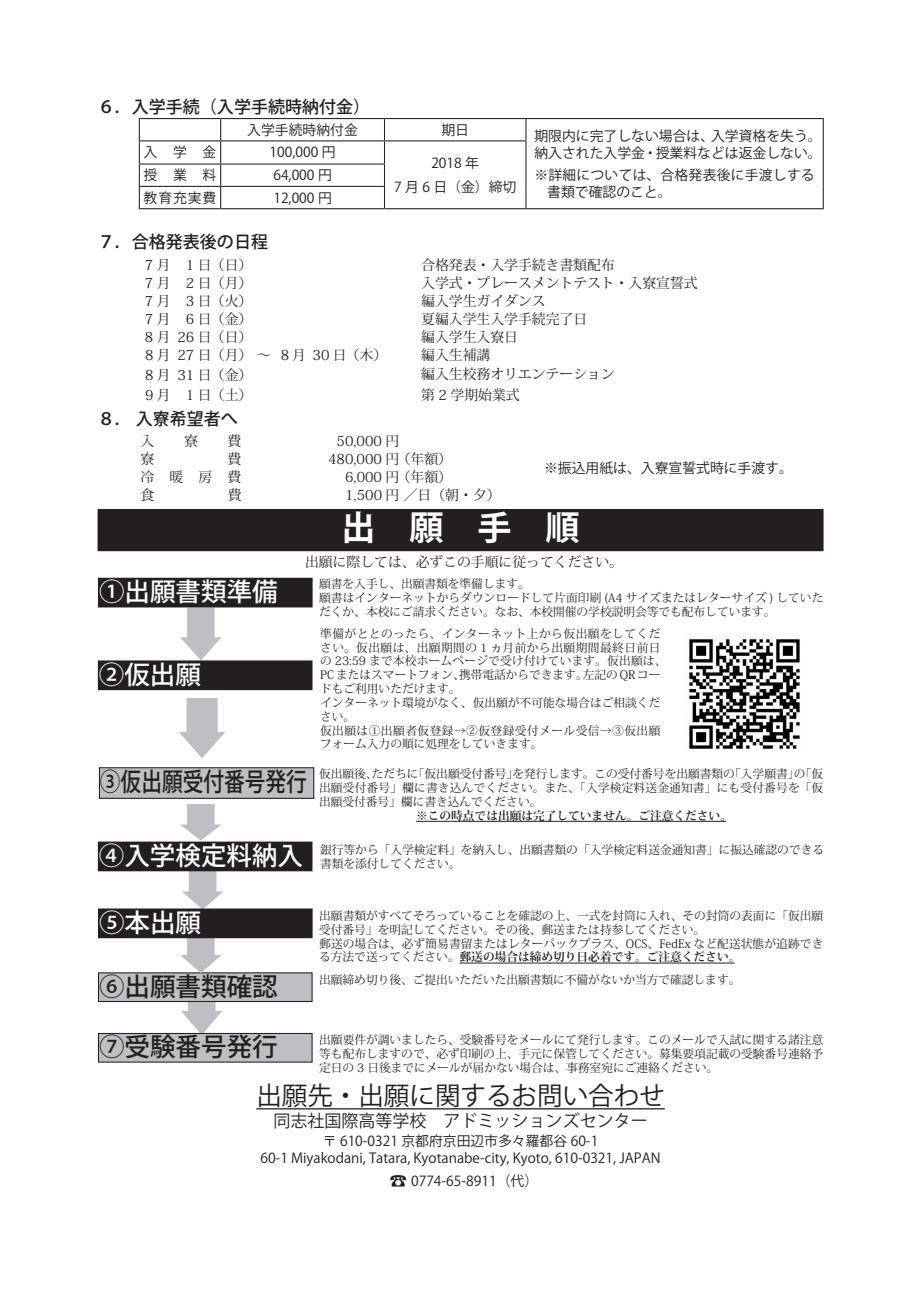
<style>
.page{position:relative;width:919px;height:1289px;background:#fff}
.page>*{position:absolute;margin:0;border:0;box-sizing:border-box;transform-origin:0 0}
.t1{font:700 34.05px "Koz Go Pro";color:#fff}
.t2{font:500 25.5px "Koz Go Pro";color:#fff}
.t3{font:25.5px "Koz Go Pro";color:#231f20}
.t4{font:500 25.5px "Koz Go Pro";color:#231f20}
.t5{font:500 25.5px "Koz Go Pro";color:#231f20;scale:.81 1}
.t6{font:500 16.95px "Koz Go Pro";color:#231f20}
.t7{font:16.95px "Koz Go Pro";color:#231f20}
.t8{font:13.8px/17px "Koz Go Pro";color:#231f20;text-align:center}
.t9{font:13.8px "Koz Min Pro";color:#231f20}
.t10{font:11.7px/13.8px "Koz Min Pro";color:#231f20}
.t11{font:11.7px/13.8px "Koz Min Pro";letter-spacing:.02em;color:#231f20}
.t12{font:700 11.7px "Koz Min Pro";color:#231f20}
.s1{font-weight:700}
.s2{font-size:16.95px}
</style>
<div class="page">
<hr style="left:256px;top:1108px;width:408px;height:1px;background:#231f20">
<svg style="left:181px;top:1002px;width:41px;height:30px"></svg>
<svg style="left:180px;top:607px;width:41px;height:53px"></svg>
<svg style="left:182px;top:871px;width:41px;height:37px"></svg>
<div style="left:98px;top:509px;width:725px;height:41px;background:#231f20"></div>
<div style="left:98px;top:509px;width:725px;height:42px;border:1px solid #231f20"></div>
<div style="left:98px;top:578px;width:214px;height:29px;background:#231f20"></div>
<div style="left:98px;top:577px;width:214px;height:30px;border:1px solid #231f20"></div>
<div style="left:98px;top:972px;width:214px;height:29px;background:#bebfc2"></div>
<div style="left:98px;top:972px;width:214px;height:30px;border:1px solid #231f20"></div>
<div style="left:98px;top:1033px;width:214px;height:29px;background:#bebfc2"></div>
<div style="left:98px;top:1032px;width:214px;height:30px;border:1px solid #231f20"></div>
<hr style="left:416px;top:821px;width:310px;height:1px;background:#231f20">
<hr style="left:459px;top:962px;width:275px;height:1px;background:#231f20">
<img style="left:685px;top:636px;width:115px;height:114px">
<div style="left:98px;top:661px;width:214px;height:28px;background:#231f20"></div>
<div style="left:98px;top:660px;width:214px;height:30px;border:1px solid #231f20"></div>
<hr style="left:139px;top:118px;width:82px;height:1px;background:#231f20">
<hr style="left:221px;top:118px;width:163px;height:1px;background:#231f20">
<hr style="left:384px;top:118px;width:142px;height:1px;background:#231f20">
<hr style="left:526px;top:118px;width:297px;height:1px;background:#231f20">
<hr style="left:139px;top:140px;width:82px;height:1px;background:#231f20">
<hr style="left:221px;top:140px;width:163px;height:1px;background:#231f20">
<hr style="left:384px;top:140px;width:142px;height:1px;background:#231f20">
<hr style="left:139px;top:163px;width:82px;height:1px;background:#231f20">
<hr style="left:221px;top:163px;width:164px;height:1px;background:#231f20">
<svg style="left:220px;top:119px;width:1px;height:89px"></svg>
<svg style="left:384px;top:119px;width:1px;height:89px"></svg>
<svg style="left:525px;top:119px;width:1px;height:89px"></svg>
<svg style="left:822px;top:119px;width:1px;height:89px"></svg>
<hr style="left:384px;top:208px;width:142px;height:1px;background:#231f20">
<hr style="left:526px;top:208px;width:297px;height:1px;background:#231f20">
<hr style="left:139px;top:186px;width:82px;height:1px;background:#231f20">
<svg style="left:139px;top:119px;width:1px;height:89px"></svg>
<hr style="left:221px;top:186px;width:164px;height:1px;background:#231f20">
<hr style="left:139px;top:208px;width:82px;height:1px;background:#231f20">
<hr style="left:221px;top:208px;width:163px;height:1px;background:#231f20">
<div style="left:98px;top:842px;width:214px;height:28px;background:#231f20"></div>
<div style="left:98px;top:841px;width:214px;height:30px;border:1px solid #231f20"></div>
<div style="left:99px;top:767px;width:215px;height:31px;background:#bebfc2"></div>
<div style="left:99px;top:767px;width:215px;height:31px;border:1px solid #231f20"></div>
<svg style="left:180px;top:804px;width:41px;height:36px"></svg>
<svg style="left:180px;top:938px;width:41px;height:35px"></svg>
<div style="left:98px;top:909px;width:214px;height:28px;background:#231f20"></div>
<div style="left:98px;top:908px;width:214px;height:30px;border:1px solid #231f20"></div>
<svg style="left:179px;top:698px;width:46px;height:60px"></svg>
<h3 class="t6" style="left:98px;top:96px;width:274px">６．入学手続（入学手続時納付金）</h3>
<p class="t8" style="left:247px;top:122px;width:112px">入学手続時納付金</p>
<p class="t8" style="left:441px;top:122px;width:29px">期日</p>
<p class="t8" style="left:534px;top:128px;width:289px;text-align:left">期限内に完了しない場合は、入学資格を失う。納入された入学金・授業料などは返金しない。</p>
<p class="t8" style="left:547px;top:166px;width:269px;text-align:left;text-indent:-13px">※詳細については、合格発表後に手渡しする書類で確認のこと。</p>
<p class="t8" style="left:144px;top:144px;width:74px">入学金</p>
<p class="t8" style="left:269px;top:144px;width:67px">100,000 円</p>
<p class="t8" style="left:394px;top:151px;width:124px;line-height:24.2px">2018 年<br>7 月 6 日（金）締切</p>
<p class="t8" style="left:144px;top:167px;width:74px">授業料</p>
<p class="t8" style="left:273px;top:167px;width:60px">64,000 円</p>
<p class="t8" style="left:144px;top:190px;width:74px">教育充実費</p>
<p class="t8" style="left:273px;top:190px;width:60px">12,000 円</p>
<h3 class="t6" style="left:98px;top:231px;width:172px">７．合格発表後の日程</h3>
<p class="t9" style="left:145px;top:255px;width:109px">7月 1日（日）</p>
<p class="t9" style="left:421px;top:255px;width:195px">合格発表・入学手続き書類配布</p>
<p class="t9" style="left:145px;top:273px;width:109px">7月 2日（月）</p>
<p class="t9" style="left:421px;top:273px;width:278px">入学式・プレースメントテスト・入寮宣誓式</p>
<p class="t9" style="left:145px;top:291px;width:109px">7月 3日（火）</p>
<p class="t9" style="left:421px;top:291px;width:126px">編入学生ガイダンス</p>
<p class="t9" style="left:145px;top:309px;width:109px">7月 6日（金）</p>
<p class="t9" style="left:421px;top:309px;width:167px">夏編入学生入学手続完了日</p>
<p class="t9" style="left:145px;top:327px;width:109px">8月 26 日（日）</p>
<p class="t9" style="left:421px;top:327px;width:98px">編入学生入寮日</p>
<p class="t9" style="left:145px;top:345px;width:244px">8月 27 日（月）～ 8月 30 日（木）</p>
<p class="t9" style="left:421px;top:345px;width:71px">編入生補講</p>
<p class="t9" style="left:145px;top:365px;width:109px">8月 31 日（金）</p>
<p class="t9" style="left:421px;top:364px;width:195px">編入生校務オリエンテーション</p>
<p class="t9" style="left:145px;top:385px;width:109px">9月 1日（土）</p>
<p class="t9" style="left:421px;top:385px;width:100px">第 2 学期始業式</p>
<h3 class="t6" style="left:98px;top:408px;width:141px">８．入寮希望者へ</h3>
<p class="t9" style="left:140px;top:430px;width:15px">入</p>
<p class="t9" style="left:184px;top:430px;width:15px">寮</p>
<p class="t9" style="left:227px;top:430px;width:15px">費</p>
<p class="t9" style="left:336px;top:430px;width:64px">50,000 円</p>
<p class="t8" style="left:544px;top:459px;width:250px">※振込用紙は、入寮宣誓式時に手渡す。</p>
<p class="t9" style="left:140px;top:449px;width:15px">寮</p>
<p class="t9" style="left:227px;top:449px;width:15px">費</p>
<p class="t9" style="left:328px;top:449px;width:125px">480,000 円（年額）</p>
<p class="t9" style="left:140px;top:467px;width:102px">冷暖房費</p>
<p class="t9" style="left:345px;top:467px;width:108px">6,000 円（年額）</p>
<p class="t9" style="left:140px;top:485px;width:15px">食</p>
<p class="t9" style="left:228px;top:485px;width:15px">費</p>
<p class="t9" style="left:345px;top:485px;width:157px">1,500 円／日（朝・夕）</p>
<h1 class="t1" style="left:341px;top:505px;width:240px">出　願　手　順</h1>
<p class="t9" style="left:305px;top:552px;width:319px">出願に際しては、必ずこの手順に従ってください。</p>
<h2 class="t2" style="left:99px;top:575px;width:180px">①出願書類準備</h2>
<h2 class="t2" style="left:99px;top:658px;width:104px">②仮出願</h2>
<h2 class="t5" style="left:100px;top:765px;width:257px">③仮出願受付番号発行</h2>
<h2 class="t2" style="left:99px;top:839px;width:206px">④入学検定料納入</h2>
<p class="t10" style="left:319px;top:576px;width:505px">願書を入手し、出願書類を準備します。<br>願書はインターネットからダウンロードして片面印刷 (A4 サイズまたはレターサイズ ) していただくか、本校にご請求ください。なお、本校開催の学校説明会等でも配布しています。</p>
<p class="t11" style="left:320px;top:626px;width:348px">準備がととのったら、インターネット上から仮出願をしてください。仮出願は、出願期間の 1 ヵ月前から出願期間最終日前日の 23:59 まで本校ホームページで受け付けています。仮出願は、<br>PCまたはスマートフォン、携帯電話からできます。左記の QRコードもご利用いただけます。<br>インターネット環境がなく、仮出願が不可能な場合はご相談ください。<br>仮出願は①出願者仮登録→②仮登録受付メール受信→③仮出願フォーム入力の順に処理をしていきます。</p>
<p class="t10" style="left:319px;top:766px;width:505px;text-align:justify">仮出願後、ただちに「仮出願受付番号」を発行します。この受付番号を出願書類の「入学願書」の「仮出願受付番号」欄に書き込んでください。また、「入学検定料送金通知書」にも受付番号を「仮出願受付番号」欄に書き込んでください。</p>
<p class="t12" style="left:416px;top:806px;width:317px">※この時点では出願は完了していません。ご注意ください。</p>
<p class="t10" style="left:320px;top:842px;width:505px">銀行等から「入学検定料」を納入し、出願書類の「入学検定料送金通知書」に振込確認のできる書類を添付してください。</p>
<h2 class="t2" style="left:99px;top:906px;width:104px">⑤本出願</h2>
<h2 class="t4" style="left:99px;top:970px;width:180px">⑥出願書類確認</h2>
<h2 class="t4" style="left:99px;top:1030px;width:180px">⑦受験番号発行</h2>
<p class="t10" style="left:319px;top:908px;width:505px">出願書類がすべてそろっていることを確認の上、一式を封筒に入れ、その封筒の表面に「仮出願受付番号」を明記してください。その後、郵送または持参してください。<br>郵送の場合は、必ず簡易書留またはレターパックプラス、OCS、FedEx など配送状態が追跡できる方法で送ってください。<span class="s1">郵送の場合は締め切り日必着です。ご注意ください。</span></p>
<p class="t10" style="left:319px;top:972px;width:422px">出願締め切り後、ご提出いただいた出願書類に不備がないか当方で確認します。</p>
<p class="t10" style="left:319px;top:1032px;width:505px;text-align:justify">出願要件が調いましたら、受験番号をメールにて発行します。このメールで入試に関する諸注意等も配布しますので、必ず印刷の上、手元に保管してください。募集要項記載の受験番号連絡予定日の 3 日後までにメールが届かない場合は、事務室宛にご連絡ください。</p>
<h2 class="t3" style="left:256px;top:1079px;width:410px">出願先・出願に関するお問い合わせ</h2>
<h3 class="t7" style="left:273px;top:1110px;width:376px">同志社国際高等学校　アドミッションズセンター</h3>
<p class="t8" style="left:260px;top:1132px;width:402px">〒 610-0321 京都府京田辺市多々羅都谷 60-1<br>60-1 Miyakodani, Tatara, Kyotanabe-city, Kyoto, 610-0321, JAPAN</p>
<p class="t8" style="left:390px;top:1172px;width:150px"><span class="s2">☎</span> 0774-65-8911（代）</p>
</div>
